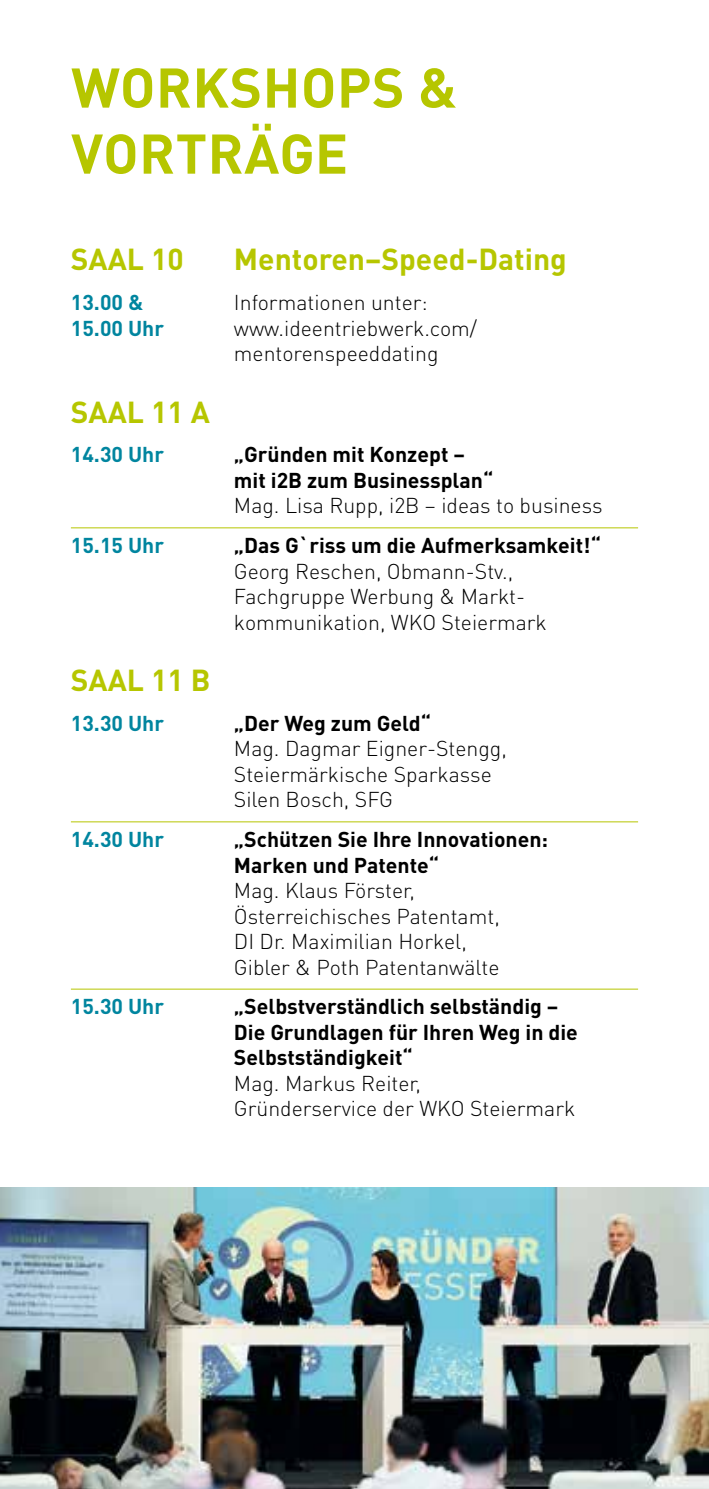
<style>
.page{position:relative;width:709px;height:1489px;background:#fff}
.page>*{position:absolute;margin:0;border:0;box-sizing:border-box;transform-origin:0 0}
.t1{font:700 55px/66px "DIN Pro";letter-spacing:.01em;color:#b6c600}
.t2{font:700 30px "DIN Pro";color:#b6c600}
.t3{font:300 21.25px/25.5px "DIN Pro";color:#000}
.t4{font:700 21.25px/25.5px "DIN Pro";color:#000}
.t5{font:700 21.25px "DIN Pro";color:#00859f}
</style>
<div class="page">
<hr style="left:71px;top:527px;width:567px;height:1px;background:#b6c600">
<hr style="left:71px;top:821px;width:567px;height:1px;background:#b6c600">
<hr style="left:71px;top:988px;width:567px;height:1px;background:#b6c600">
<img style="left:0;top:1187px;width:709px;height:301px">
<h1 class="t1" style="left:71px;top:52px;width:387px">WORKSHOPS &amp;<br>VORTRÄGE</h1>
<h2 class="t2" style="left:71px;top:239px;width:114px">SAAL 10</h2>
<h2 class="t2" style="left:234px;top:239px;width:334px">Mentoren–Speed-Dating</h2>
<p class="t5" style="left:71px;top:288px;width:74px">13.00 &amp;</p>
<p class="t3" style="left:234px;top:289px;width:195px">Informationen unter:</p>
<p class="t5" style="left:71px;top:313px;width:95px">15.00 Uhr</p>
<p class="t3" style="left:234px;top:314px;width:245px">www.ideentriebwerk.com/ mentorenspeeddating</p>
<h2 class="t2" style="left:71px;top:391px;width:140px">SAAL 11 A</h2>
<p class="t5" style="left:71px;top:440px;width:95px">14.30 Uhr</p>
<p class="t4" style="left:234px;top:441px;width:261px">„Gründen mit Konzept – mit i2B zum Businessplan“</p>
<p class="t3" style="left:234px;top:492px;width:370px">Mag. Lisa Rupp, i2B – ideas to business</p>
<p class="t4" style="left:234px;top:531px;width:368px">„Das G`riss um die Aufmerksamkeit!“</p>
<p class="t3" style="left:234px;top:557px;width:314px">Georg Reschen, Obmann-Stv.,<br>Fachgruppe Werbung &amp; Markt&shy;kommunikation, WKO Steiermark</p>
<p class="t5" style="left:71px;top:531px;width:95px">15.15 Uhr</p>
<h2 class="t2" style="left:71px;top:660px;width:141px">SAAL 11 B</h2>
<p class="t5" style="left:71px;top:708px;width:95px">13.30 Uhr</p>
<p class="t4" style="left:234px;top:709px;width:199px">„Der Weg zum Geld“</p>
<p class="t3" style="left:234px;top:735px;width:274px">Mag. Dagmar Eigner-Stengg,<br>Steiermärkische Sparkasse<br>Silen Bosch, SFG</p>
<p class="t5" style="left:71px;top:824px;width:95px">14.30 Uhr</p>
<p class="t4" style="left:234px;top:825px;width:316px">„Schützen Sie Ihre Innovationen:<br>Marken und Patente“</p>
<p class="t3" style="left:234px;top:876px;width:267px">Mag. Klaus Förster,<br>Österreichisches Patentamt,<br>DI Dr. Maximilian Horkel,<br>Gibler &amp; Poth Patentanwälte</p>
<p class="t5" style="left:71px;top:992px;width:95px">15.30 Uhr</p>
<p class="t4" style="left:234px;top:992px;width:345px">„Selbstverständlich selbständig –<br>Die Grundlagen für Ihren Weg in die<br>Selbstständigkeit“</p>
<p class="t3" style="left:234px;top:1069px;width:343px">Mag. Markus Reiter,<br>Gründerservice der WKO Steiermark</p>
</div>
